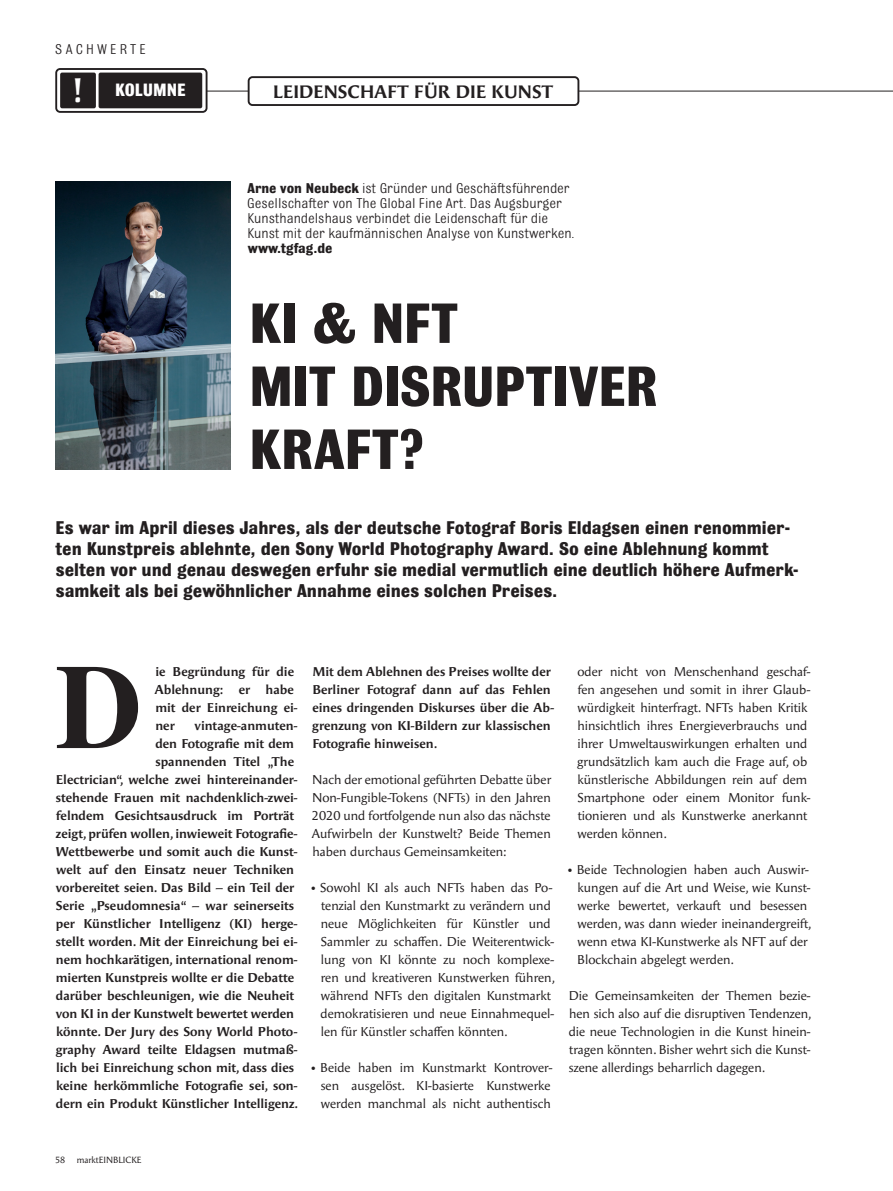
<style>
.page{position:relative;width:893px;height:1191px;background:#fff}
.page>*{position:absolute;margin:0;border:0;box-sizing:border-box;transform-origin:0 0}
.Ligatur_groß{font:700 120px "Times";color:#231f20}
.t1{font:700 60px/63px "Bulldog Std";letter-spacing:-.005em;color:#231f20}
.t2{font:700 34.05px "Angie Sans Std";color:#fff}
.t3{font:700 19.5px/21px "Bulldog Std";color:#231f20}
.t4{font:700 18.9px "Bulldog Std";color:#fff}
.t5{font:700 18px "Angie Sans Std";letter-spacing:-.015em;color:#231f20}
.Rubrik{font:15px/15px "Bulldog Std";color:#231f20}
.t6{font:700 15px "Bulldog Std";color:#231f20}
.Rubrik-2{font:15px "Bulldog Std";letter-spacing:.21em;color:#231f20}
.Fließtext_Angie{font:12.75px/18px "Angie Sans Std";color:#231f20}
.Fließtext_Angie-2{font:700 12.75px/18px "Angie Sans Std";color:#231f20}
.t7{font:9px "Angie Sans Std";color:#231f20;scale:.96 1}
.t8{font:9px "Angie Sans Std";color:#231f20}
.s1{font-weight:700}
</style>
<div class="page">
<hr style="left:100px;top:91px;width:793px;height:1px;background:#231f20">
<svg style="left:56px;top:69px;width:151px;height:43px"></svg>
<div style="left:55px;top:68px;width:153px;height:45px;border:2px solid #231f20;border-radius:4px"></div>
<div style="left:60px;top:73px;width:36px;height:35px;background:#231f20;border-radius:2px"></div>
<div style="left:99px;top:73px;width:103px;height:35px;background:#231f20;border-radius:2px"></div>
<div style="left:249px;top:77px;width:329px;height:28px;background:#fff;border-radius:4px"></div>
<div style="left:248px;top:76px;width:331px;height:30px;border:2px solid #231f20;border-radius:4px"></div>
<img style="left:55px;top:182px;width:176px;height:287px">
<p class="Rubrik-2" style="left:55px;top:41px;width:92px">SACHWERTE</p>
<p class="t4" style="left:115px;top:80px;width:72px">KOLUMNE</p>
<p class="t2" style="left:72px;top:71px;width:13px">!</p>
<p class="t5" style="left:273px;top:81px;width:282px">LEIDENSCHAFT FÜR DIE KUNST</p>
<p class="Rubrik" style="left:247px;top:181px;width:329px"><span class="s1">Arne von Neubeck</span> ist Gründer und Geschäftsführender Gesellschafter von The Global Fine Art. Das Augsburger Kunsthandelshaus verbindet die Leidenschaft für die Kunst mit der kaufmännischen Analyse von Kunstwerken.</p>
<p class="t6" style="left:248px;top:240px;width:86px">www.tgfag.de</p>
<p class="t1" style="left:249px;top:293px;width:210px">KI &amp; NFT</p>
<p class="t1" style="left:249px;top:356px;width:410px">MIT DISRUPTIVER<br>KRAFT?</p>
<p class="t3" style="left:56px;top:518px;width:744px">Es war im April dieses Jahres, als der deutsche Fotograf Boris Eldagsen einen renommier&shy;ten Kunstpreis ablehnte, den Sony World Photography Award. So eine Ablehnung kommt selten vor und genau deswegen erfuhr sie medial vermutlich eine deutlich höhere Aufmerk&shy;samkeit als bei gewöhnlicher Annahme eines solchen Preises.</p>
<p class="Fließtext_Angie-2" style="left:155px;top:663px;width:144px">ie Begründung für die<br>Ablehnung: er habe mit der Einreichung ei&shy;ner</p>
<p class="Ligatur_groß" style="left:55px;top:592px;width:88px">D</p>
<p class="Fließtext_Angie-2" style="left:195px;top:717px;width:104px">vintage-anmuten-</p>
<p class="Fließtext_Angie-2" style="left:155px;top:735px;width:140px">den Fotografie mit dem</p>
<p class="Fließtext_Angie-2" style="left:155px;top:753px;width:140px">spannenden Titel „The</p>
<p class="Fließtext_Angie-2" style="left:56px;top:771px;width:243px">Electrician“, welche zwei hintereinander-</p>
<p class="Fließtext_Angie-2" style="left:56px;top:789px;width:243px">stehende Frauen mit nachdenklich-zwei-</p>
<p class="Fließtext_Angie-2" style="left:56px;top:807px;width:240px">felndem Gesichtsausdruck im Porträt</p>
<p class="Fließtext_Angie-2" style="left:56px;top:825px;width:243px">zeigt, prüfen wollen, inwieweit Fotografie-</p>
<p class="Fließtext_Angie-2" style="left:56px;top:843px;width:243px">Wettbewerbe und somit auch die Kunst-</p>
<p class="Fließtext_Angie-2" style="left:56px;top:861px;width:240px">welt auf den Einsatz neuer Techniken</p>
<p class="Fließtext_Angie-2" style="left:56px;top:879px;width:240px">vorbereitet seien. Das Bild – ein Teil der</p>
<p class="Fließtext_Angie-2" style="left:56px;top:897px;width:240px">Serie „Pseudomnesia“ – war seinerseits</p>
<p class="Fließtext_Angie-2" style="left:56px;top:915px;width:243px">per Künstlicher Intelligenz (KI) herge-</p>
<p class="Fließtext_Angie-2" style="left:56px;top:933px;width:243px">stellt worden. Mit der Einreichung bei ei-</p>
<p class="Fließtext_Angie-2" style="left:56px;top:951px;width:243px">nem hochkarätigen, international renom-</p>
<p class="Fließtext_Angie-2" style="left:56px;top:969px;width:240px">mierten Kunstpreis wollte er die Debatte</p>
<p class="Fließtext_Angie-2" style="left:56px;top:987px;width:240px">darüber beschleunigen, wie die Neuheit</p>
<p class="Fließtext_Angie-2" style="left:56px;top:1005px;width:240px">von KI in der Kunstwelt bewertet werden</p>
<p class="Fließtext_Angie-2" style="left:56px;top:1023px;width:243px">könnte. Der Jury des Sony World Photo-</p>
<p class="Fließtext_Angie-2" style="left:56px;top:1041px;width:243px">graphy Award teilte Eldagsen mutmaß-</p>
<p class="Fließtext_Angie-2" style="left:56px;top:1059px;width:240px">lich bei Einreichung schon mit, dass dies</p>
<p class="Fließtext_Angie-2" style="left:56px;top:1077px;width:243px">keine herkömmliche Fotografie sei, son-</p>
<p class="Fließtext_Angie-2" style="left:56px;top:1095px;width:244px">dern ein Produkt Künstlicher Intelligenz.</p>
<p class="Fließtext_Angie-2" style="left:312px;top:663px;width:243px">Mit dem Ablehnen des Preises wollte der Berliner Fotograf dann auf das Fehlen eines dringenden Diskurses über die Ab&shy;grenzung von KI-Bildern zur klassischen Fotografie hinweisen.</p>
<p class="Fließtext_Angie" style="left:312px;top:771px;width:241px;text-align:justify">Nach der emotional geführten Debatte über Non-Fungible-Tokens (NFTs) in den Jahren 2020 und fortfolgende nun also das nächste Aufwirbeln der Kunstwelt? Beide Themen haben durchaus Gemeinsamkeiten:</p>
<p class="Fließtext_Angie" style="left:321px;top:879px;width:236px;text-indent:-10px">• Sowohl KI als auch NFTs haben das Po&shy;tenzial den Kunstmarkt zu verändern und neue Möglichkeiten für Künstler und Sammler zu schaffen. Die Weiterentwick&shy;lung von KI könnte zu noch komplexe&shy;ren und kreativeren Kunstwerken führen, während NFTs den digitalen Kunstmarkt demokratisieren und neue Einnahmequel&shy;len für Künstler schaffen könnten.</p>
<p class="Fließtext_Angie" style="left:321px;top:1059px;width:233px;text-indent:-11px">• Beide haben im Kunstmarkt Kontrover&shy;sen ausgelöst. KI-basierte Kunstwerke werden manchmal als nicht authentisch</p>
<p class="Fließtext_Angie" style="left:577px;top:663px;width:235px">oder nicht von Menschenhand geschaf&shy;fen angesehen und somit in ihrer Glaub&shy;würdigkeit hinterfragt. NFTs haben Kritik hinsichtlich ihres Energieverbrauchs und ihrer Umweltauswirkungen erhalten und grundsätzlich kam auch die Frage auf, ob künstlerische Abbildungen rein auf dem Smartphone oder einem Monitor funk&shy;tionieren und als Kunstwerke anerkannt werden können.</p>
<p class="Fließtext_Angie" style="left:577px;top:861px;width:236px;text-indent:-11px">• Beide Technologien haben auch Auswir&shy;kungen auf die Art und Weise, wie Kunst&shy;werke bewertet, verkauft und besessen werden, was dann wieder ineinandergreift, wenn etwa KI-Kunstwerke als NFT auf der Blockchain abgelegt werden.</p>
<p class="Fließtext_Angie" style="left:569px;top:987px;width:245px;text-align:justify">Die Gemeinsamkeiten der Themen bezie&shy;hen sich also auf die disruptiven Tendenzen, die neue Technologien in die Kunst hinein&shy;tragen könnten. Bisher wehrt sich die Kunst&shy;szene allerdings beharrlich dagegen.</p>
<p class="t8" style="left:55px;top:1154px;width:12px">58</p>
<p class="t7" style="left:77px;top:1154px;width:69px">marktEINBLICKE</p>
</div>
